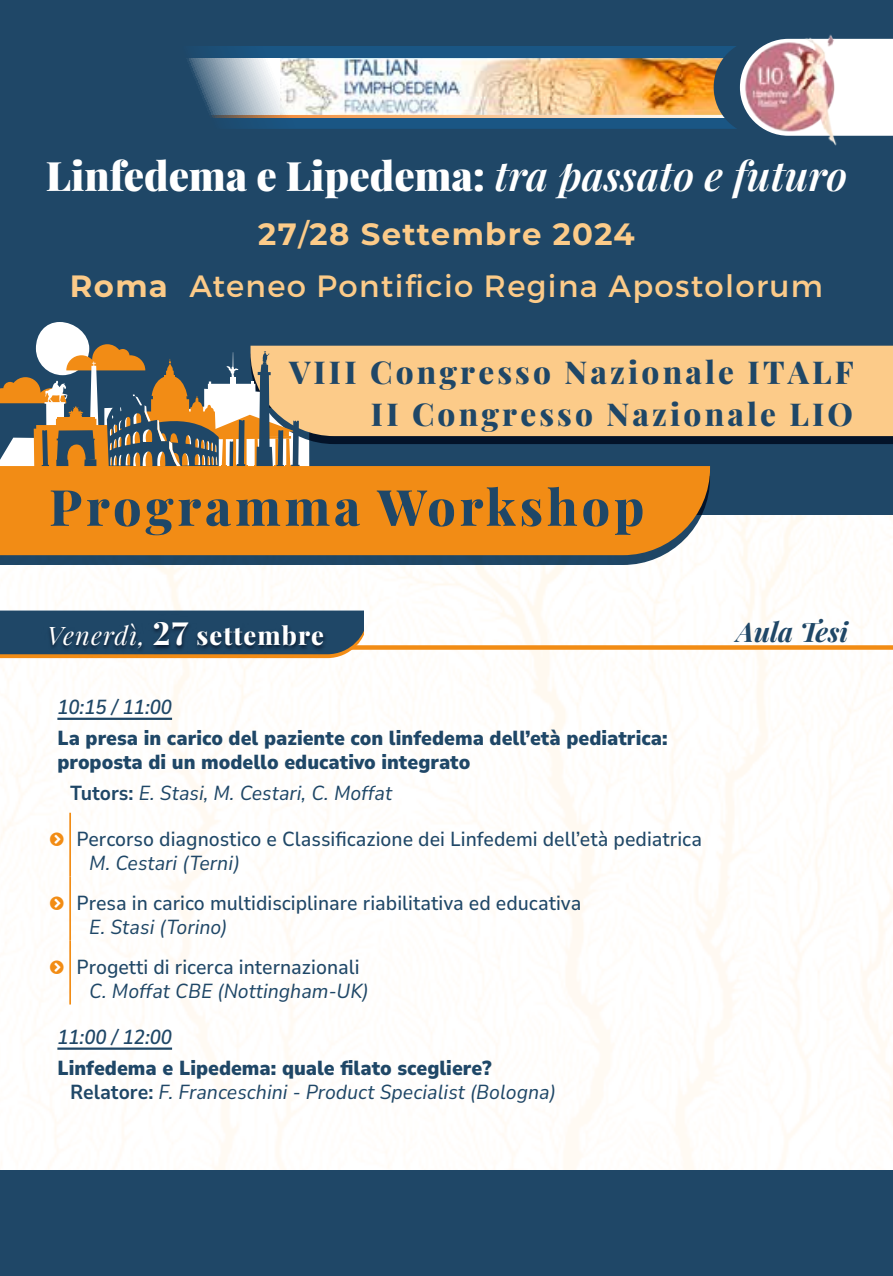
<style>
.page{position:relative;width:893px;height:1276px;background:#fff}
.page>*{position:absolute;margin:0;border:0;box-sizing:border-box;transform-origin:0 0}
.t1{font:800 49.95px "Playfair Display";letter-spacing:.08em;color:#1f4767}
.t2{font:900 40.5px "Playfair Display";color:#fff}
.t3{font:31.5px/41.6px "Playfair Display";letter-spacing:.1em;color:#1f4767;text-align:right}
.t4{font:30.82px/52px "Montserrat";letter-spacing:.045em;color:#fccb89;text-align:center}
.t5{font:italic 700 27px "Playfair Display";color:#1f4767}
.t6{font:25.43px "Playfair Display";letter-spacing:.045em;color:#fff}
.t7{font:italic semi-condensed 20.25px/24.3px "Nunito Sans 10 pt";color:#1f4767}
.t8{font:500 semi-condensed 20.25px "Nunito Sans 10 pt";color:#1f4767}
.t9{font:900 semi-condensed 20.25px/24.3px "Nunito Sans 10 pt";color:#1f4767}
.t10{font:italic 600 semi-condensed 20.25px "Nunito Sans 10 pt";color:#1f4767}
.s1{font-weight:400;font-style:italic}
.s2{font-weight:700}
.s3{font-style:italic}
.s4{font-size:31.95px}
.s5{font-weight:700;font-style:normal}
.s6{font-weight:900;font-style:normal}
</style>
<div class="page">
<img style="left:0;top:515px;width:893px;height:655px">
<div style="left:0;top:0;width:893px;height:515px;background:#1f4767"></div>
<svg style="left:309px;top:436px;width:584px;height:8px;background:#06152a"></svg>
<div style="left:309px;top:346px;width:584px;height:90px;background:#fccb89"></div>
<svg style="left:0;top:322px;width:309px;height:144px"></svg>
<svg style="left:0;top:555px;width:710px;height:10px;background:#355670"></svg>
<div style="left:0;top:466px;width:710px;height:89px;background:#f28c15"></div>
<svg style="left:189px;top:57px;width:92px;height:59px;background:#95a7b6"></svg>
<img style="left:281px;top:57px;width:433px;height:59px">
<div style="left:177px;top:46px;width:566px;height:11px;background:#1a5684"></div>
<div style="left:177px;top:117px;width:566px;height:12px;background:#1a5684"></div>
<svg style="left:177px;top:116px;width:537px;height:2px"></svg>
<svg style="left:714px;top:39px;width:179px;height:97px"></svg>
<img style="left:736px;top:34px;width:110px;height:112px">
<hr style="left:69px;top:812px;width:2px;height:64px;background:#f28c14">
<hr style="left:69px;top:876px;width:2px;height:64px;background:#f28c14">
<hr style="left:69px;top:940px;width:2px;height:64px;background:#f28c14">
<hr style="left:57px;top:717px;width:115px;height:3px;background:#1f4767">
<hr style="left:57px;top:1047px;width:115px;height:2px;background:#1f4767">
<div style="left:0;top:645px;width:893px;height:5px;background:#f28c14"></div>
<div style="left:0;top:1170px;width:893px;height:106px;background:#1f4767"></div>
<svg style="left:0;top:610px;width:364px;height:48px;background:#405a6d"></svg>
<img style="left:41px;top:614px;width:289px;height:46px">
<svg style="left:50px;top:832px;width:14px;height:14px"></svg>
<svg style="left:50px;top:896px;width:14px;height:14px"></svg>
<svg style="left:50px;top:960px;width:14px;height:14px"></svg>
<h2 class="t2" style="left:46px;top:144px;width:803px">Linfedema e Lipedema: <span class="s1">tra passato e futuro</span></h2>
<h3 class="t4" style="left:70px;top:208px;width:755px"><span class="s2">27</span>/<span class="s2">28 Settembre 2024<br>Roma</span> Ateneo Pontificio Regina Apostolorum</h3>
<h3 class="t3" style="left:289px;top:349px;width:566px">VIII Congresso Nazionale ITALF<br>II Congresso Nazionale LIO</h3>
<h1 class="t1" style="left:49px;top:467px;width:597px">Programma Workshop</h1>
<p class="t6" style="left:47px;top:615px;width:278px"><span class="s3">Venerdì,</span> <span class="s4">27</span> settembre</p>
<h3 class="t5" style="left:736px;top:610px;width:113px">Aula Tesi</h3>
<p class="t10" style="left:57px;top:693px;width:116px">10:15 / 11:00</p>
<p class="t9" style="left:57px;top:725px;width:612px">La presa in carico del paziente con linfedema dell’età pediatrica: proposta di un modello educativo integrato</p>
<p class="t7" style="left:70px;top:780px;width:324px"><span class="s5">Tutors:</span> E. Stasi, M. Cestari, C. Moffat</p>
<p class="t8" style="left:77px;top:824px;width:627px">Percorso diagnostico e Classificazione dei Linfedemi dell’età pediatrica</p>
<p class="t7" style="left:89px;top:850px;width:152px">M. Cestari (Terni)</p>
<p class="t8" style="left:77px;top:888px;width:506px">Presa in carico multidisciplinare riabilitativa ed educativa</p>
<p class="t7" style="left:89px;top:914px;width:140px">E. Stasi (Torino)</p>
<p class="t8" style="left:77px;top:952px;width:285px">Progetti di ricerca internazionali</p>
<p class="t7" style="left:89px;top:978px;width:281px">C. Moffat CBE (Nottingham-UK)</p>
<p class="t10" style="left:57px;top:1023px;width:116px">11:00 / 12:00</p>
<p class="t7" style="left:70px;top:1055px;width:487px;text-indent:-13px"><span class="s6">Linfedema e Lipedema: quale filato scegliere?<br></span><span class="s5">Relatore:</span> F. Franceschini - Product Specialist (Bologna)</p>
</div>
